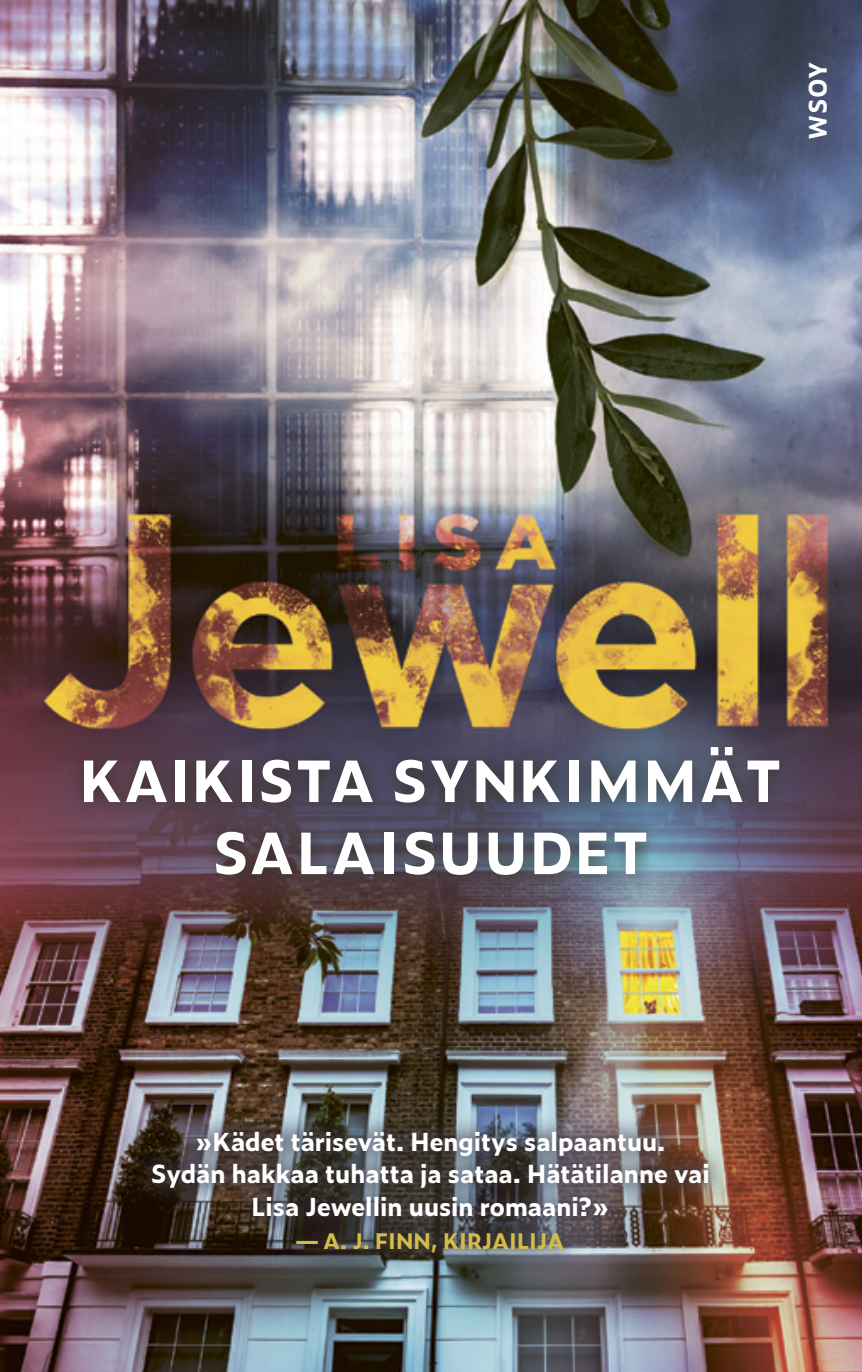
<style>
.page{position:relative;width:862px;height:1372px;background:#fff}
.page>*{position:absolute;margin:0;border:0;box-sizing:border-box;transform-origin:0 0}
.t1{font:700 56.25px/72px "Zeitung Pro";letter-spacing:.04em;color:#fff;text-align:center}
.t2{font:700 24.75px/32.6px "Zeitung Pro";color:#fff;text-align:center}
.t3{font:700 24.07px "Zeitung Pro";color:#fff}
.t4{font:700 21.38px "Zeitung Pro";color:#d4bc48}
</style>
<div class="page">
<img style="left:0;top:0;width:861px;height:1371px">
<div style="left:130px;top:1108px;width:600px;height:166px;background:#423e4d;opacity:.65"></div>
<div style="left:68px;top:731px;width:729px;height:162px;background:#312d1a;opacity:.75"></div>
<p class="t3" style="left:798px;top:140px;width:80px;rotate:-90deg">WSOY</p>
<h1 class="t1" style="left:79px;top:742px;width:702px">KAIKISTA SYNKIMMÄT<br>SALAISUUDET</h1>
<p class="t2" style="left:151px;top:1123px;width:560px">»Kädet tärisevät. Hengitys salpaantuu.<br>Sydän hakkaa tuhatta ja sataa. Hätätilanne vai<br>Lisa Jewellin uusin romaani?»</p>
<p class="t4" style="left:296px;top:1224px;width:269px">— A. J. FINN, KIRJAILIJA</p>
</div>
